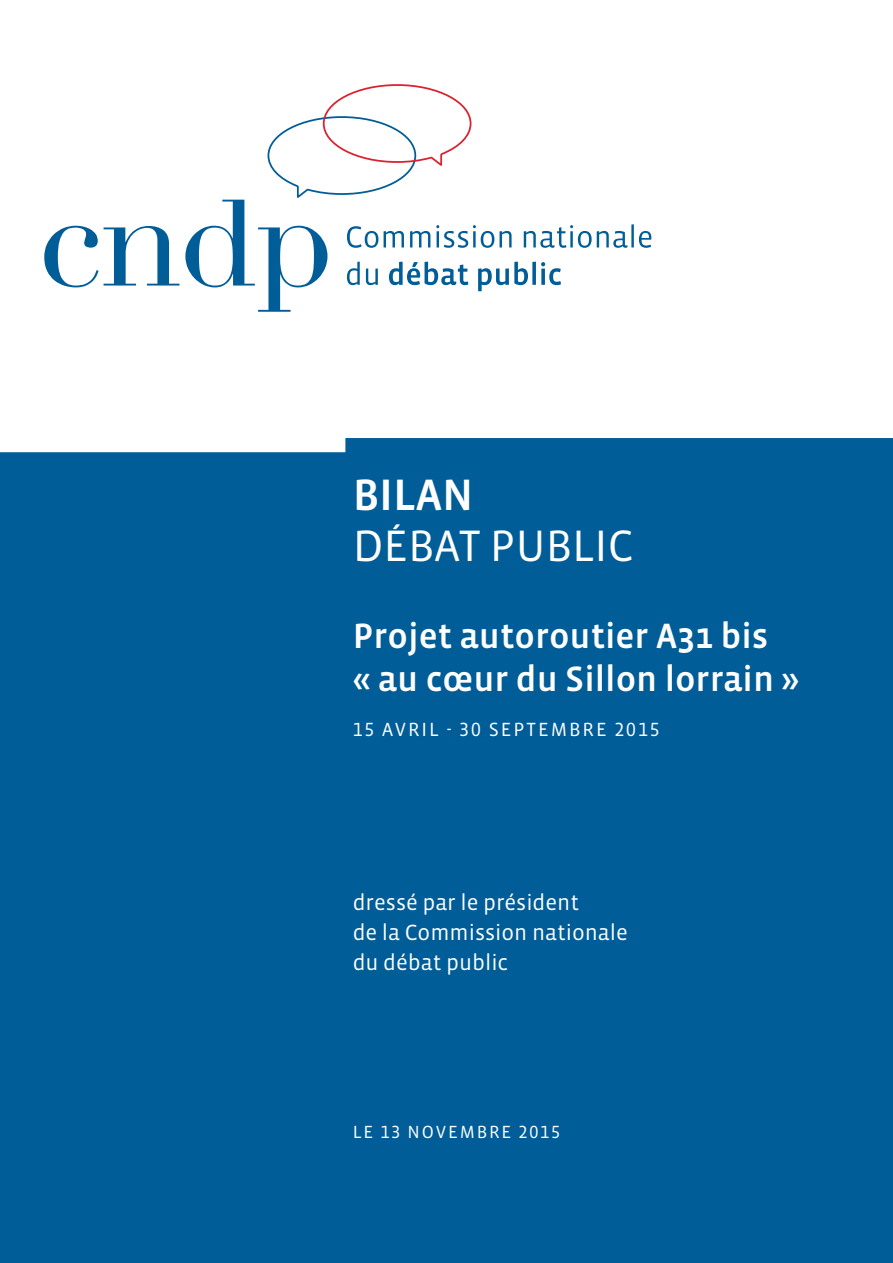
<style>
.page{position:relative;width:893px;height:1263px;background:#fff}
.page>*{position:absolute;margin:0;border:0;box-sizing:border-box;transform-origin:0 0}
.t1{font:45px "Vista Sans OT";color:#fff}
.t2{font:500 45px "Vista Sans OT";color:#fff}
.t3{font:500 36px/43.5px "Vista Sans OT";color:#fff}
.t4{font:22.5px/30px "Vista Sans OT";color:#fff}
.t5{font:19.5px "Vista Sans OT";letter-spacing:.1em;color:#fff}
.t6{font:18px "Vista Sans OT";letter-spacing:.1em;color:#fff}
</style>
<div class="page">
<div style="left:0;top:438px;width:893px;height:825px;background:#005d98"></div>
<svg style="left:44px;top:226px;width:135px;height:61px"></svg>
<svg style="left:185px;top:84px;width:466px;height:228px"></svg>
<h1 class="t2" style="left:353px;top:471px;width:122px">BILAN</h1>
<h1 class="t1" style="left:353px;top:522px;width:282px">DÉBAT PUBLIC</h1>
<h2 class="t3" style="left:353px;top:614px;width:448px">Projet autoroutier A31 bis<br>« au cœur du Sillon lorrain »</h2>
<p class="t5" style="left:353px;top:719px;width:308px">15 AVRIL - 30 SEPTEMBRE 2015</p>
<p class="t4" style="left:353px;top:888px;width:277px">dressé par le président<br>de la Commission nationale du débat public</p>
<p class="t6" style="left:353px;top:1123px;width:209px">LE 13 NOVEMBRE 2015</p>
</div>
